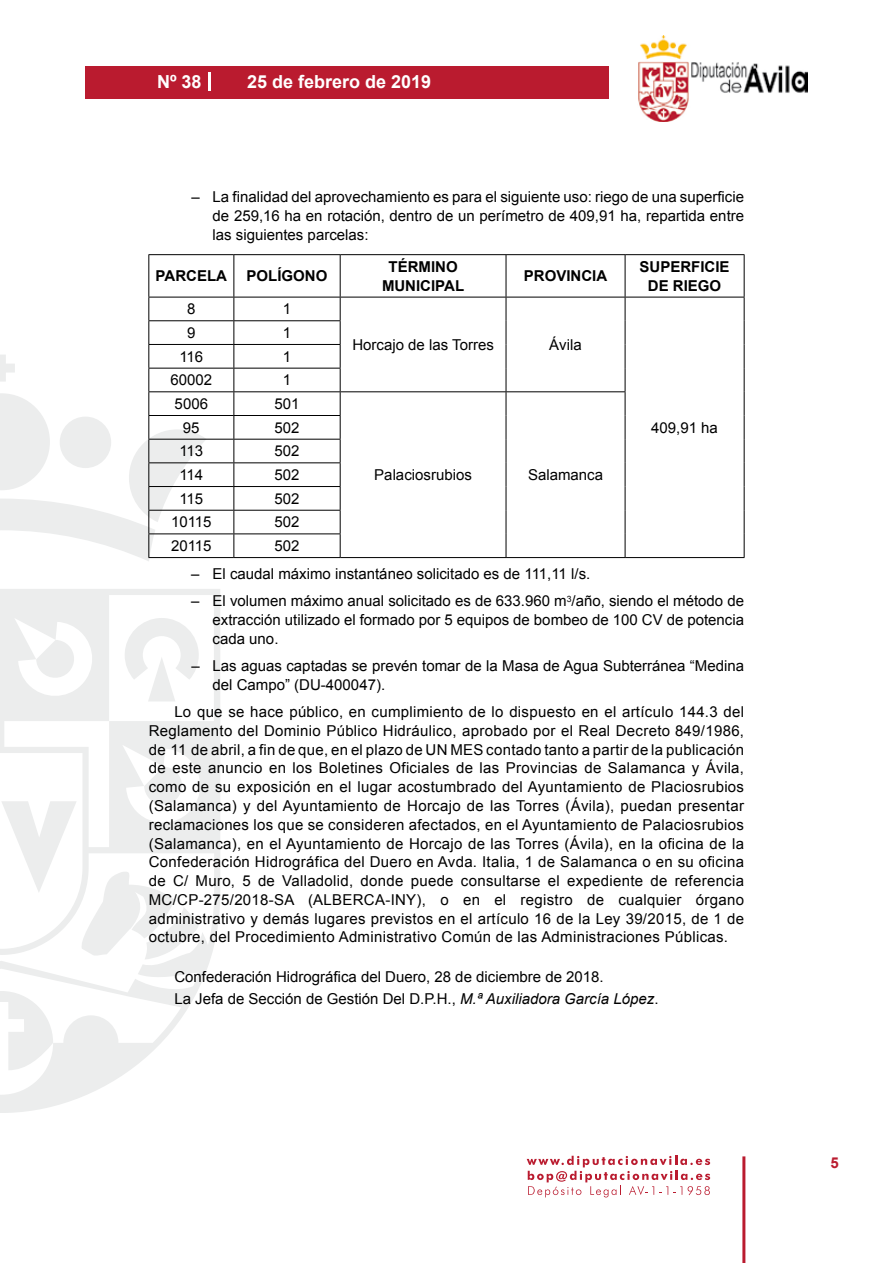
<style>
.page{position:relative;width:893px;height:1263px;background:#fff}
.page>*{position:absolute;margin:0;border:0;box-sizing:border-box;transform-origin:0 0}
.t1{font:700 18px "Arial";color:#fff}
.t2{font:15px/18.8px "Arial";color:#000;text-align:justify}
.t3{font:700 15px/18.8px "Arial";color:#000;text-align:center}
.t4{font:700 15px "Arial";color:#ba1b2f}
.s1{font-style:italic}
</style>
<div class="page">
<svg style="left:527px;top:1156px;width:183px;height:41px"></svg>
<div style="left:85px;top:66px;width:523px;height:33px;background:#ba1b2f"></div>
<img style="left:638px;top:36px;width:170px;height:86px">
<hr style="left:742px;top:1156px;width:3px;height:107px;background:#ba1b2f">
<svg style="left:208px;top:72px;width:2px;height:18px"></svg>
<svg style="left:0;top:589px;width:220px;height:524px"></svg>
<svg style="left:36px;top:640px;width:40px;height:40px"></svg>
<svg style="left:125px;top:618px;width:74px;height:83px"></svg>
<svg style="left:0;top:991px;width:53px;height:79px"></svg>
<svg style="left:1px;top:767px;width:198px;height:192px"></svg>
<hr style="left:148px;top:254px;width:86px;height:1px;background:#000">
<hr style="left:148px;top:255px;width:1px;height:42px;background:#000">
<hr style="left:234px;top:254px;width:106px;height:1px;background:#000">
<hr style="left:233px;top:255px;width:1px;height:42px;background:#000">
<hr style="left:340px;top:254px;width:166px;height:1px;background:#000">
<hr style="left:340px;top:255px;width:1px;height:42px;background:#000">
<hr style="left:506px;top:254px;width:119px;height:1px;background:#000">
<hr style="left:506px;top:255px;width:1px;height:42px;background:#000">
<hr style="left:625px;top:254px;width:119px;height:1px;background:#000">
<hr style="left:625px;top:255px;width:1px;height:42px;background:#000">
<hr style="left:744px;top:255px;width:1px;height:42px;background:#000">
<hr style="left:148px;top:297px;width:86px;height:1px;background:#000">
<hr style="left:234px;top:297px;width:106px;height:1px;background:#000">
<hr style="left:340px;top:297px;width:166px;height:1px;background:#000">
<hr style="left:506px;top:297px;width:119px;height:1px;background:#000">
<hr style="left:625px;top:297px;width:119px;height:1px;background:#000">
<svg style="left:744px;top:297px;width:1px;height:260px"></svg>
<hr style="left:625px;top:557px;width:119px;height:1px;background:#000">
<hr style="left:148px;top:320px;width:86px;height:1px;background:#000">
<hr style="left:234px;top:320px;width:107px;height:1px;background:#000">
<hr style="left:148px;top:344px;width:86px;height:1px;background:#000">
<hr style="left:234px;top:344px;width:107px;height:1px;background:#000">
<hr style="left:148px;top:368px;width:86px;height:1px;background:#000">
<hr style="left:234px;top:368px;width:107px;height:1px;background:#000">
<hr style="left:148px;top:391px;width:86px;height:1px;background:#000">
<hr style="left:234px;top:391px;width:106px;height:1px;background:#000">
<hr style="left:340px;top:391px;width:166px;height:1px;background:#000">
<hr style="left:506px;top:391px;width:119px;height:1px;background:#000">
<svg style="left:506px;top:297px;width:1px;height:260px"></svg>
<svg style="left:625px;top:297px;width:1px;height:260px"></svg>
<hr style="left:340px;top:557px;width:166px;height:1px;background:#000">
<hr style="left:506px;top:557px;width:119px;height:1px;background:#000">
<hr style="left:148px;top:415px;width:86px;height:1px;background:#000">
<hr style="left:234px;top:415px;width:107px;height:1px;background:#000">
<hr style="left:148px;top:439px;width:86px;height:1px;background:#000">
<hr style="left:234px;top:439px;width:107px;height:1px;background:#000">
<hr style="left:148px;top:462px;width:86px;height:1px;background:#000">
<hr style="left:234px;top:462px;width:107px;height:1px;background:#000">
<hr style="left:148px;top:486px;width:86px;height:1px;background:#000">
<hr style="left:234px;top:486px;width:107px;height:1px;background:#000">
<hr style="left:148px;top:510px;width:86px;height:1px;background:#000">
<hr style="left:234px;top:510px;width:107px;height:1px;background:#000">
<hr style="left:148px;top:533px;width:86px;height:1px;background:#000">
<svg style="left:0;top:297px;width:207px;height:264px"></svg>
<hr style="left:234px;top:533px;width:107px;height:1px;background:#000">
<svg style="left:233px;top:297px;width:1px;height:260px"></svg>
<svg style="left:340px;top:297px;width:1px;height:260px"></svg>
<hr style="left:148px;top:557px;width:86px;height:1px;background:#000">
<hr style="left:234px;top:557px;width:106px;height:1px;background:#000">
<p class="t1" style="left:157px;top:69px;width:46px">Nº 38</p>
<p class="t1" style="left:247px;top:69px;width:186px">25 de febrero de 2019</p>
<p class="t2" style="left:213px;top:188px;width:533px;text-indent:-21px">– La finalidad del aprovechamiento es para el siguiente uso: riego de una superficie de 259,16 ha en rotación, dentro de un perímetro de 409,91 ha, repartida entre las siguientes parcelas:</p>
<p class="t3" style="left:156px;top:267px;width:73px">PARCELA</p>
<p class="t3" style="left:247px;top:267px;width:82px">POLÍGONO</p>
<p class="t3" style="left:382px;top:258px;width:84px">TÉRMINO<br>MUNICIPAL</p>
<p class="t3" style="left:524px;top:267px;width:85px">PROVINCIA</p>
<p class="t3" style="left:640px;top:258px;width:92px">SUPERFICIE<br>DE RIEGO</p>
<p class="t2" style="left:187px;top:300px;width:10px">8</p>
<p class="t2" style="left:283px;top:300px;width:10px">1</p>
<p class="t2" style="left:187px;top:324px;width:10px">9</p>
<p class="t2" style="left:283px;top:324px;width:10px">1</p>
<p class="t2" style="left:179px;top:347px;width:25px">116</p>
<p class="t2" style="left:283px;top:347px;width:10px">1</p>
<p class="t2" style="left:170px;top:371px;width:43px">60002</p>
<p class="t2" style="left:283px;top:371px;width:10px">1</p>
<p class="t2" style="left:175px;top:395px;width:35px">5006</p>
<p class="t2" style="left:274px;top:395px;width:27px">501</p>
<p class="t2" style="left:352px;top:335px;width:143px">Horcajo de las Torres</p>
<p class="t2" style="left:549px;top:335px;width:34px">Ávila</p>
<p class="t2" style="left:183px;top:418px;width:18px">95</p>
<p class="t2" style="left:274px;top:418px;width:27px">502</p>
<p class="t2" style="left:179px;top:442px;width:25px">113</p>
<p class="t2" style="left:274px;top:442px;width:27px">502</p>
<p class="t2" style="left:179px;top:466px;width:25px">114</p>
<p class="t2" style="left:274px;top:466px;width:27px">502</p>
<p class="t2" style="left:179px;top:489px;width:25px">115</p>
<p class="t2" style="left:274px;top:489px;width:27px">502</p>
<p class="t2" style="left:171px;top:513px;width:42px">10115</p>
<p class="t2" style="left:274px;top:513px;width:27px">502</p>
<p class="t2" style="left:171px;top:537px;width:42px">20115</p>
<p class="t2" style="left:274px;top:537px;width:27px">502</p>
<p class="t2" style="left:191px;top:565px;width:400px">– El caudal máximo instantáneo solicitado es de 111,11 l/s.</p>
<p class="t2" style="left:213px;top:592px;width:533px;text-indent:-21px">– El volumen máximo anual solicitado es de 633.960 m<sup>3</sup>/año, siendo el método de extracción utilizado el formado por 5 equipos de bombeo de 100 CV de potencia cada uno.</p>
<p class="t2" style="left:213px;top:657px;width:533px;text-indent:-21px">– Las aguas captadas se prevén tomar de la Masa de Agua Subterránea “Medina del Campo” (DU-400047).</p>
<p class="t2" style="left:149px;top:703px;width:597px;text-indent:26px">Lo que se hace público, en cumplimiento de lo dispuesto en el artículo 144.3 del Reglamento del Dominio Público Hidráulico, aprobado por el Real Decreto 849/1986, de 11 de abril, a fin de que, en el plazo de UN MES contado tanto a partir de la publicación de este anuncio en los Boletines Oficiales de las Provincias de Salamanca y Ávila, como de su exposición en el lugar acostumbrado del Ayuntamiento de Placiosrubios (Salamanca) y del Ayuntamiento de Horcajo de las Torres (Ávila), puedan presentar reclamaciones los que se consideren afectados, en el Ayuntamiento de Palaciosrubios (Salamanca), en el Ayuntamiento de Horcajo de las Torres (Ávila), en la oficina de la Confederación Hidrográfica del Duero en Avda. Italia, 1 de Salamanca o en su oficina de C/ Muro, 5 de Valladolid, donde puede consultarse el expediente de referencia MC/CP-275/2018-SA (ALBERCA-INY), o en el registro de cualquier órgano administrativo y demás lugares previstos en el artículo 16 de la Ley 39/2015, de 1 de octubre, del Procedimiento Administrativo Común de las Administraciones Públicas.</p>
<p class="t2" style="left:174px;top:965px;width:486px;line-height:22.2px">Confederación Hidrográfica del Duero, 28 de diciembre de 2018.<br>La Jefa de Sección de Gestión Del D.P.H., <span class="s1">M.ª Auxiliadora García López</span>.</p>
<p class="t2" style="left:651px;top:418px;width:68px">409,91 ha</p>
<p class="t2" style="left:374px;top:466px;width:99px">Palaciosrubios</p>
<p class="t2" style="left:528px;top:466px;width:77px">Salamanca</p>
<p class="t4" style="left:831px;top:1153px;width:10px">5</p>
</div>
